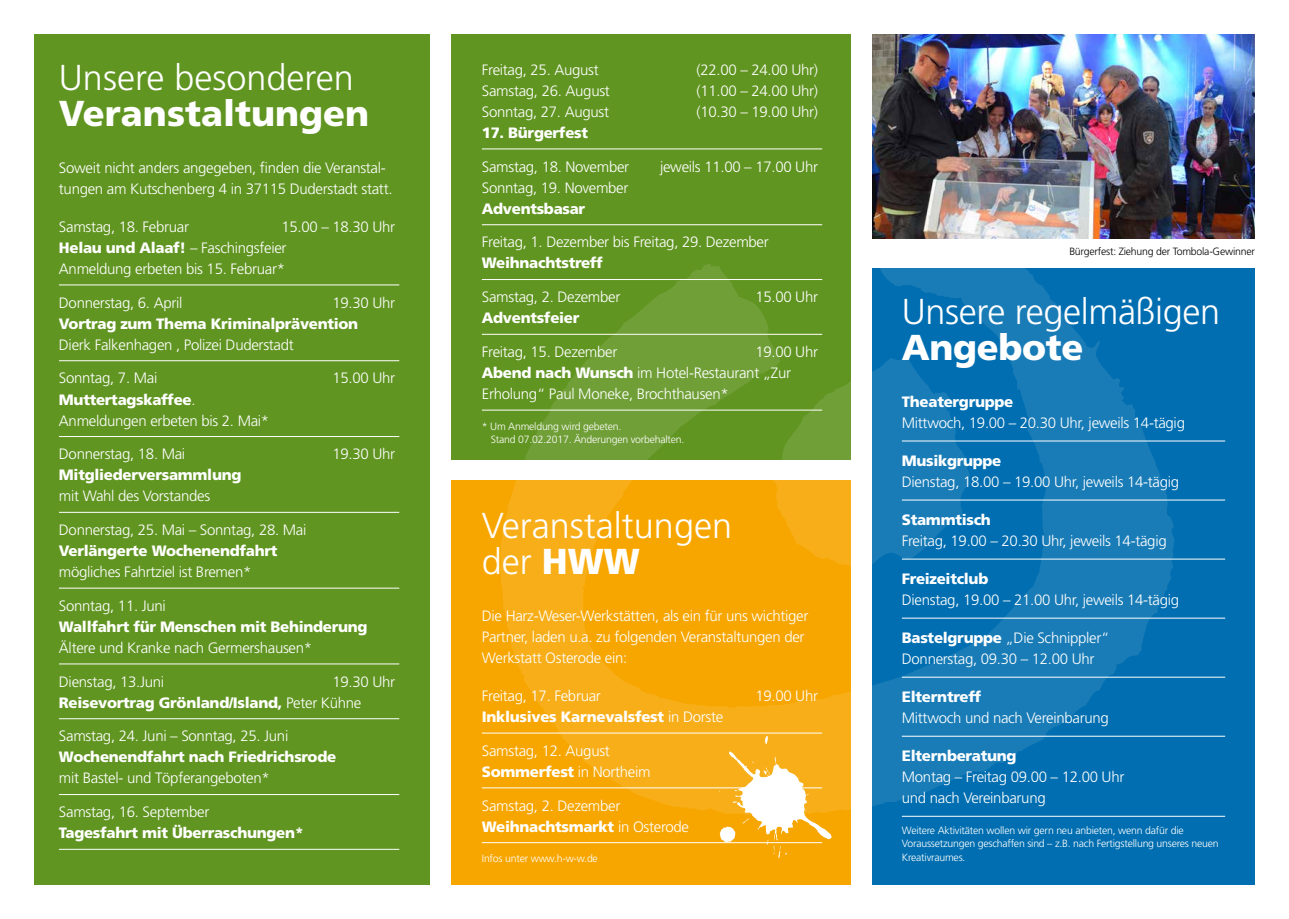
<style>
.page{position:relative;width:1289px;height:919px;background:#fff}
.page>*{position:absolute;margin:0;border:0;box-sizing:border-box;transform-origin:0 0}
.t1{font:300 36px/36px "Frutiger";color:#fff}
.t2{font:900 36px "Frutiger";color:#fff}
.t3{font:300 15px/21px "Frutiger";letter-spacing:-.02em;color:#fff}
.t4{font:900 15px/21px "Frutiger";letter-spacing:-.02em;color:#fff}
.t5{font:300 10.5px/13.5px "Frutiger";letter-spacing:-.02em;color:#fff}
.t6{font:300 10.5px "Frutiger";letter-spacing:-.02em;color:#000}
.s1{font-weight:900}
.s2{font-weight:300}
</style>
<div class="page">
<div style="left:451px;top:34px;width:399px;height:425px;background:#619522"></div>
<div style="left:872px;top:268px;width:382px;height:616px;background:#006eb0"></div>
<div style="left:451px;top:480px;width:399px;height:404px;background:#f7a600"></div>
<svg style="left:500px;top:189px;width:675px;height:626px"></svg>
<div style="left:34px;top:34px;width:395px;height:850px;background:#619522"></div>
<hr style="left:59px;top:284px;width:340px;height:1px;background:#fff">
<hr style="left:59px;top:360px;width:340px;height:1px;background:#fff">
<hr style="left:59px;top:436px;width:340px;height:1px;background:#fff">
<hr style="left:59px;top:512px;width:340px;height:1px;background:#fff">
<hr style="left:59px;top:587px;width:340px;height:1px;background:#fff">
<hr style="left:59px;top:663px;width:340px;height:1px;background:#fff">
<hr style="left:59px;top:718px;width:340px;height:1px;background:#fff">
<hr style="left:59px;top:794px;width:340px;height:1px;background:#fff">
<hr style="left:59px;top:848px;width:340px;height:1px;background:#fff">
<hr style="left:482px;top:732px;width:340px;height:1px;background:#fff">
<hr style="left:482px;top:787px;width:340px;height:1px;background:#fff">
<hr style="left:482px;top:842px;width:340px;height:1px;background:#fff">
<svg style="left:719px;top:736px;width:112px;height:122px"></svg>
<hr style="left:482px;top:148px;width:340px;height:1px;background:#fff">
<hr style="left:482px;top:224px;width:340px;height:1px;background:#fff">
<hr style="left:482px;top:279px;width:340px;height:1px;background:#fff">
<hr style="left:482px;top:334px;width:340px;height:1px;background:#fff">
<hr style="left:482px;top:409px;width:340px;height:1px;background:#fff">
<hr style="left:901px;top:440px;width:324px;height:1px;background:#fff">
<hr style="left:901px;top:499px;width:324px;height:1px;background:#fff">
<hr style="left:901px;top:558px;width:324px;height:1px;background:#fff">
<hr style="left:901px;top:617px;width:324px;height:1px;background:#fff">
<hr style="left:901px;top:676px;width:324px;height:1px;background:#fff">
<hr style="left:901px;top:735px;width:324px;height:1px;background:#fff">
<hr style="left:901px;top:815px;width:324px;height:1px;background:#fff">
<img style="left:872px;top:34px;width:382px;height:204px">
<h1 class="t1" style="left:59px;top:60px;width:296px">Unsere besonderen</h1>
<h1 class="t2" style="left:59px;top:92px;width:312px">Veranstaltungen</h1>
<p class="t3" style="left:59px;top:157px;width:335px">Soweit nicht anders angegeben, finden die Veranstal&shy;tungen am Kutschenberg 4 in 37115 Duderstadt statt.</p>
<p class="t3" style="left:59px;top:216px;width:132px">Samstag, 18. Februar</p>
<p class="t3" style="left:59px;top:216px;width:338px;text-indent:222px">15.00 – 18.30 Uhr<br><span class="s1">Helau und Alaaf!</span> – Faschingsfeier<br>Anmeldung erbeten bis 15. Februar*</p>
<p class="t3" style="left:59px;top:292px;width:125px">Donnerstag, 6. April</p>
<p class="t3" style="left:332px;top:292px;width:64px">19.30 Uhr</p>
<p class="t4" style="left:59px;top:313px;width:301px">Vortrag zum Thema Kriminalprävention</p>
<p class="t3" style="left:59px;top:334px;width:236px">Dierk Falkenhagen , Polizei Duderstadt</p>
<p class="t3" style="left:59px;top:368px;width:100px">Sonntag, 7. Mai</p>
<p class="t3" style="left:332px;top:368px;width:64px">15.00 Uhr</p>
<p class="t3" style="left:59px;top:389px;width:212px"><span class="s1">Muttertagskaffee</span>.<br>Anmeldungen erbeten bis 2. Mai*</p>
<p class="t3" style="left:59px;top:443px;width:128px">Donnerstag, 18. Mai</p>
<p class="t3" style="left:332px;top:443px;width:64px">19.30 Uhr</p>
<p class="t4" style="left:59px;top:464px;width:184px">Mitgliederversammlung</p>
<p class="t3" style="left:59px;top:485px;width:153px">mit Wahl des Vorstandes</p>
<p class="t3" style="left:59px;top:519px;width:249px">Donnerstag, 25. Mai – Sonntag, 28. Mai</p>
<p class="t4" style="left:59px;top:540px;width:220px">Verlängerte Wochenendfahrt</p>
<p class="t3" style="left:59px;top:561px;width:194px">mögliches Fahrtziel ist Bremen*</p>
<p class="t3" style="left:59px;top:595px;width:108px">Sonntag, 11. Juni</p>
<p class="t4" style="left:59px;top:616px;width:310px">Wallfahrt für Menschen mit Behinderung</p>
<p class="t3" style="left:59px;top:637px;width:255px">Ältere und Kranke nach Germershausen*</p>
<p class="t3" style="left:59px;top:671px;width:107px">Dienstag, 13.Juni</p>
<p class="t4" style="left:59px;top:670px;width:337px;text-indent:273px"><span class="s2">19.30 Uhr<br></span>Reisevortrag Grönland/Island, <span class="s2">Peter Kühne</span></p>
<p class="t3" style="left:59px;top:725px;width:231px">Samstag, 24. Juni – Sonntag, 25. Juni</p>
<p class="t4" style="left:59px;top:746px;width:279px">Wochenendfahrt nach Friedrichsrode</p>
<p class="t3" style="left:59px;top:767px;width:212px">mit Bastel- und Töpferangeboten*</p>
<p class="t3" style="left:59px;top:801px;width:152px">Samstag, 16. September</p>
<p class="t4" style="left:59px;top:822px;width:246px">Tagesfahrt mit Überraschungen*</p>
<p class="t3" style="left:482px;top:59px;width:118px">Freitag, 25. August</p>
<p class="t3" style="left:696px;top:59px;width:123px">(22.00 – 24.00 Uhr)</p>
<p class="t3" style="left:482px;top:80px;width:129px">Samstag, 26. August</p>
<p class="t3" style="left:696px;top:80px;width:123px">(11.00 – 24.00 Uhr)</p>
<p class="t3" style="left:482px;top:101px;width:129px">Sonntag, 27. August</p>
<p class="t3" style="left:696px;top:101px;width:123px">(10.30 – 19.00 Uhr)</p>
<p class="t4" style="left:482px;top:122px;width:108px">17. Bürgerfest</p>
<p class="t3" style="left:482px;top:156px;width:149px">Samstag, 18. November</p>
<p class="t3" style="left:660px;top:156px;width:159px">jeweils 11.00 – 17.00 Uhr</p>
<p class="t3" style="left:482px;top:177px;width:148px">Sonntag, 19. November</p>
<p class="t4" style="left:482px;top:198px;width:105px">Adventsbasar</p>
<p class="t3" style="left:482px;top:232px;width:288px">Freitag, 1. Dezember bis Freitag, 29. Dezember</p>
<p class="t4" style="left:482px;top:252px;width:122px">Weihnachtstreff</p>
<p class="t3" style="left:482px;top:286px;width:140px">Samstag, 2. Dezember</p>
<p class="t3" style="left:755px;top:286px;width:64px">15.00 Uhr</p>
<p class="t4" style="left:482px;top:307px;width:99px">Adventsfeier</p>
<p class="t3" style="left:482px;top:341px;width:137px">Freitag, 15. Dezember</p>
<p class="t3" style="left:482px;top:341px;width:338px;text-indent:273px">19.00 Uhr<br><span class="s1">Abend nach Wunsch</span> im Hotel-Restaurant „Zur<br>Erholung“ Paul Moneke, Brochthausen*</p>
<p class="t5" style="left:491px;top:419px;width:195px;text-indent:-9px">* Um Anmeldung wird gebeten.<br>Stand 07.02.2017. Änderungen vorbehalten.</p>
<h1 class="t1" style="left:482px;top:508px;width:252px">Veranstaltungen der <span class="s1">HWW</span></h1>
<p class="t3" style="left:482px;top:605px;width:328px">Die Harz-Weser-Werkstätten, als ein für uns wichtiger<br>Partner, laden u.a. zu folgenden Veranstaltungen der<br>Werkstatt Osterode ein:</p>
<p class="t3" style="left:482px;top:685px;width:121px">Freitag, 17. Februar</p>
<p class="t3" style="left:755px;top:685px;width:64px">19.00 Uhr</p>
<p class="t4" style="left:482px;top:706px;width:243px">Inklusives Karnevalsfest <span class="s2">in Dorste</span></p>
<p class="t3" style="left:482px;top:740px;width:170px">Samstag, 12. August<br><span class="s1">Sommerfest</span> in Northeim</p>
<p class="t3" style="left:482px;top:794px;width:209px">Samstag, 2. Dezember<br><span class="s1">Weihnachtsmarkt</span> in Osterode</p>
<p class="t5" style="left:482px;top:851px;width:117px">Infos unter www.h-w-w.de</p>
<p class="t6" style="left:1069px;top:245px;width:187px">Bürgerfest: Ziehung der Tombola-Gewinner</p>
<h1 class="t1" style="left:901px;top:294px;width:320px">Unsere regelmäßigen</h1>
<h1 class="t2" style="left:901px;top:326px;width:183px">Angebote</h1>
<p class="t4" style="left:901px;top:391px;width:113px">Theatergruppe</p>
<p class="t3" style="left:901px;top:412px;width:285px">Mittwoch, 19.00 – 20.30 Uhr, jeweils 14-tägig</p>
<p class="t4" style="left:901px;top:450px;width:101px">Musikgruppe</p>
<p class="t3" style="left:901px;top:471px;width:279px">Dienstag, 18.00 – 19.00 Uhr, jeweils 14-tägig</p>
<p class="t4" style="left:901px;top:509px;width:90px">Stammtisch</p>
<p class="t3" style="left:901px;top:530px;width:266px">Freitag, 19.00 – 20.30 Uhr, jeweils 14-tägig</p>
<p class="t4" style="left:901px;top:568px;width:88px">Freizeitclub</p>
<p class="t3" style="left:901px;top:589px;width:279px">Dienstag, 19.00 – 21.00 Uhr, jeweils 14-tägig</p>
<p class="t3" style="left:901px;top:627px;width:209px"><span class="s1">Bastelgruppe</span> „Die Schnippler“<br>Donnerstag, 09.30 – 12.00 Uhr</p>
<p class="t4" style="left:901px;top:686px;width:81px">Elterntreff</p>
<p class="t3" style="left:901px;top:707px;width:208px">Mittwoch und nach Vereinbarung</p>
<p class="t4" style="left:901px;top:745px;width:116px">Elternberatung</p>
<p class="t3" style="left:901px;top:766px;width:224px">Montag – Freitag 09.00 – 12.00 Uhr und nach Vereinbarung</p>
<p class="t5" style="left:901px;top:823px;width:318px">Weitere Aktivitäten wollen wir gern neu anbieten, wenn dafür die<br>Voraussetzungen geschaffen sind – z.B. nach Fertigstellung unseres neuen<br>Kreativraumes.</p>
</div>
